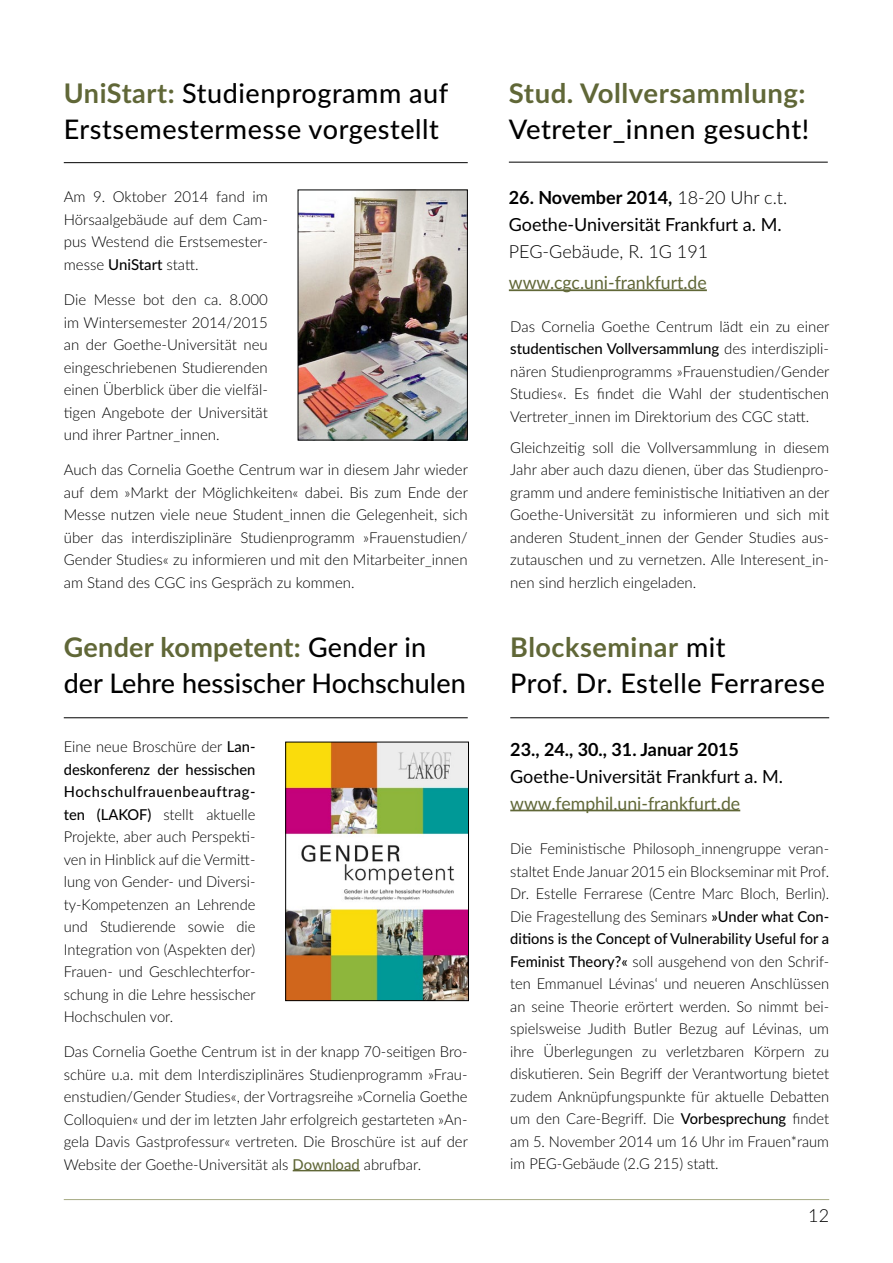
<style>
.page{position:relative;width:893px;height:1263px;background:#fff}
.page>*{position:absolute;margin:0;border:0;box-sizing:border-box;transform-origin:0 0}
.t1{font:500 27px/36px "Lato";letter-spacing:.02em;color:#000}
.t2{font:500 27px/36px "Lato";color:#000}
.t3{font:700 27px "Lato";letter-spacing:.02em;color:#606737}
.t4{font:18px/27px "Lato";color:#000}
.t5{font:18px "Lato";color:#606737}
.t6{font:700 18px "Lato";color:#000}
.t7{font:300 18px "Lato";color:#000}
.t8{font:300 15px/22.5px "Lato";color:#000;text-align:justify}
.s1{font-weight:700;color:#606737}
.s2{font-weight:500}
.s3{font-weight:500;color:#606737}
.s4{font-weight:700}
.s5{font-weight:300}
</style>
<div class="page">
<hr style="left:64px;top:1199px;width:765px;height:1px;background:#a5a982">
<hr style="left:509px;top:162px;width:319px;height:1px;background:#000">
<hr style="left:509px;top:289px;width:198px;height:2px;background:#606737">
<hr style="left:510px;top:717px;width:319px;height:1px;background:#000">
<hr style="left:510px;top:810px;width:230px;height:1px;background:#606737">
<hr style="left:64px;top:162px;width:404px;height:1px;background:#000">
<hr style="left:293px;top:1170px;width:67px;height:1px;background:#606737">
<hr style="left:64px;top:717px;width:404px;height:1px;background:#000">
<img style="left:287px;top:744px;width:180px;height:255px">
<div style="left:285px;top:742px;width:184px;height:259px;border:1px solid #000"></div>
<img style="left:300px;top:192px;width:166px;height:246px">
<div style="left:298px;top:190px;width:170px;height:250px;border:1px solid #000"></div>
<h1 class="t1" style="left:64px;top:74px;width:386px"><span class="s1">UniStart:</span> Studienprogramm auf<br>Erstsemestermesse vorgestellt</h1>
<p class="t8" style="left:64px;top:185px;width:206px">Am 9. Oktober 2014 fand im Hörsaalgebäude auf dem Cam&shy;pus Westend die Erstsemester&shy;messe <span class="s2">UniStart</span> statt.</p>
<p class="t8" style="left:64px;top:288px;width:206px">Die Messe bot den ca. 8.000 im Wintersemester 2014/2015 an der Goethe-Universität neu eingeschriebenen Studierenden einen Überblick über die vielfäl&shy;tigen Angebote der Universität und ihrer Partner_innen.</p>
<p class="t8" style="left:64px;top:458px;width:406px">Auch das Cornelia Goethe Centrum war in diesem Jahr wieder auf dem »Markt der Möglichkeiten« dabei. Bis zum Ende der Messe nutzen viele neue Student_innen die Gelegenheit, sich über das interdisziplinäre Studienprogramm »Frauenstudien/ Gender Studies« zu informieren und mit den Mitarbeiter_innen am Stand des CGC ins Gespräch zu kommen.</p>
<h1 class="t2" style="left:64px;top:628px;width:403px"><span class="s1">Gender kompetent:</span> Gender in der Lehre hessischer Hochschulen</h1>
<p class="t8" style="left:64px;top:735px;width:193px">Eine neue Broschüre der <span class="s2">Lan&shy;deskonferenz der hessischen Hochschulfrauenbeauftrag&shy;ten (LAKOF)</span> stellt aktuelle Projekte, aber auch Perspekti&shy;ven in Hinblick auf die Vermitt&shy;lung von Gender- und Diversi&shy;ty-Kompetenzen an Lehrende und Studierende sowie die Integration von (Aspekten der)<br>Frauen- und Geschlechterfor&shy;schung in die Lehre hessischer Hochschulen vor.</p>
<p class="t8" style="left:64px;top:1040px;width:406px">Das Cornelia Goethe Centrum ist in der knapp 70-seitigen Bro&shy;schüre u.a. mit dem Interdisziplinäres Studienprogramm »Frau&shy;enstudien/Gender Studies«, der Vortragsreihe »Cornelia Goethe Colloquien« und der im letzten Jahr erfolgreich gestarteten »An&shy;gela Davis Gastprofessur« vertreten. Die Broschüre ist auf der Website der Goethe-Universität als <span class="s3">Download</span> abrufbar.</p>
<h1 class="t3" style="left:509px;top:73px;width:298px">Stud. Vollversammlung:</h1>
<h1 class="t1" style="left:509px;top:110px;width:302px">Vetreter_innen gesucht!</h1>
<p class="t4" style="left:509px;top:183px;width:280px"><span class="s4">26. November 2014,</span> <span class="s5">18-20 Uhr c.t.<br></span>Goethe-Universität Frankfurt a. M.</p>
<p class="t7" style="left:509px;top:239px;width:201px">PEG-Gebäude, R. 1G 191</p>
<p class="t5" style="left:509px;top:270px;width:199px">www.cgc.uni-frankfurt.de</p>
<p class="t8" style="left:510px;top:314px;width:321px">Das Cornelia Goethe Centrum lädt ein zu einer <span class="s2">studentischen Vollversammlung</span> des interdiszipli&shy;nären Studienprogramms »Frauenstudien/Gender Studies«. Es findet die Wahl der studentischen Vertreter_innen im Direktorium des CGC statt.</p>
<p class="t8" style="left:510px;top:435px;width:321px">Gleichzeitig soll die Vollversammlung in diesem Jahr aber auch dazu dienen, über das Studienpro&shy;gramm und andere feministische Initiativen an der Goethe-Universität zu informieren und sich mit anderen Student_innen der Gender Studies aus&shy;zutauschen und zu vernetzen. Alle Interesent_in&shy;nen sind herzlich eingeladen.</p>
<h1 class="t1" style="left:510px;top:628px;width:316px"><span class="s1">Blockseminar</span> mit<br>Prof. Dr. Estelle Ferrarese</h1>
<p class="t6" style="left:510px;top:736px;width:230px">23., 24., 30., 31. Januar 2015</p>
<p class="t4" style="left:510px;top:762px;width:274px">Goethe-Universität Frankfurt a. M.</p>
<p class="t5" style="left:510px;top:790px;width:231px">www.femphil.uni-frankfurt.de</p>
<p class="t8" style="left:510px;top:837px;width:320px">Die Feministische Philosoph_innengruppe veran&shy;staltet Ende Januar 2015 ein Blockseminar mit Prof.<br>Dr. Estelle Ferrarese (Centre Marc Bloch, Berlin).<br>Die Fragestellung des Seminars <span class="s2">»Under what Con&shy;ditions is the Concept of Vulnerability Useful for a Feminist Theory?«</span> soll ausgehend von den Schrif&shy;ten Emmanuel Lévinas‘ und neueren Anschlüssen an seine Theorie erörtert werden. So nimmt bei&shy;spielsweise Judith Butler Bezug auf Lévinas, um ihre Überlegungen zu verletzbaren Körpern zu diskutieren. Sein Begriff der Verantwortung bietet zudem Anknüpfungspunkte für aktuelle Debatten um den Care-Begriff. Die <span class="s2">Vorbesprechung</span> findet am 5. November 2014 um 16 Uhr im Frauen*raum im PEG-Gebäude (2.G 215) statt.</p>
<p class="t7" style="left:808px;top:1203px;width:22px">12</p>
</div>
